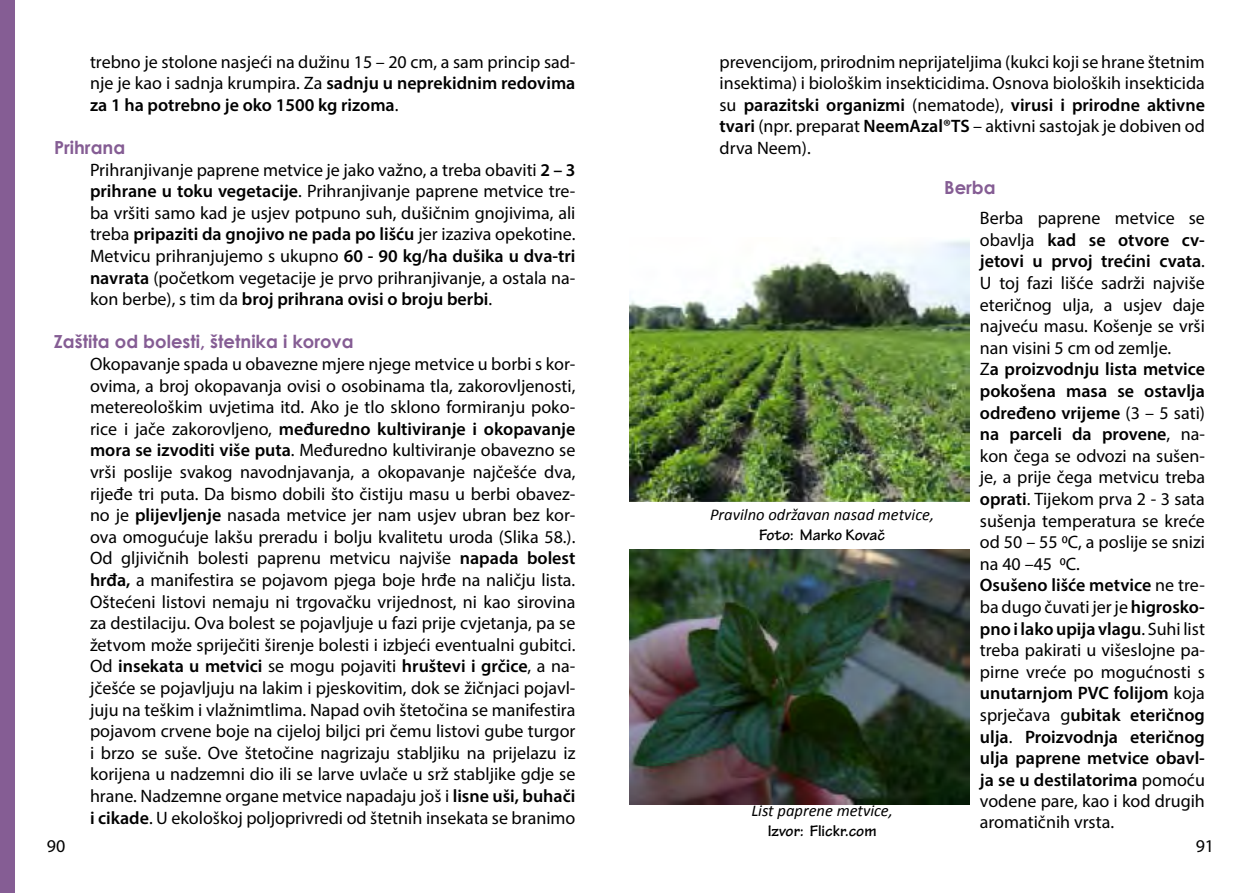
<style>
.page{position:relative;width:1259px;height:893px;background:#fff}
.page>*{position:absolute;margin:0;border:0;box-sizing:border-box;transform-origin:0 0}
.t1{font:18px/21.6px "Myriad Pro";color:#000;text-align:justify}
.t2{font:600 18px/21.5px "Myriad Pro";color:#000;text-align:justify}
.t3{font:700 18px "Century Gothic";color:#855d94}
.t4{font:italic 16.5px "Calibri";color:#000}
.t5{font:700 16.5px "Tekton Pro";color:#000}
.s1{font-weight:600}
.s2{font-weight:400}
</style>
<div class="page">
<div style="left:0;top:0;width:15px;height:893px;background:#855d94"></div>
<img style="left:629px;top:240px;width:340px;height:261px">
<img style="left:629px;top:549px;width:340px;height:255px">
<p class="t1" style="left:90px;top:50px;width:487px">trebno je stolone nasjeći na dužinu 15 – 20 cm, a sam princip sad&shy;nje je kao i sadnja krumpira. Za <span class="s1">sadnju u neprekidnim redovima za 1 ha potrebno je oko 1500 kg rizoma</span>.</p>
<p class="t3" style="left:54px;top:134px;width:73px">Prihrana</p>
<p class="t1" style="left:90px;top:158px;width:487px">Prihranjivanje paprene metvice je jako važno, a treba obaviti <span class="s1">2 – 3 prihrane u toku vegetacije</span>. Prihranjivanje paprene metvice tre&shy;ba vršiti samo kad je usjev potpuno suh, dušičnim gnojivima, ali treba <span class="s1">pripaziti da gnojivo ne pada po lišću</span> jer izaziva opekotine.<br>Metvicu prihranjujemo s ukupno <span class="s1">60 - 90 kg/ha dušika u dva-tri navrata</span> (početkom vegetacije je prvo prihranjivanje, a ostala na&shy;kon berbe), s tim da <span class="s1">broj prihrana ovisi o broju berbi</span>.</p>
<p class="t3" style="left:54px;top:328px;width:301px">Zaštita od bolesti, štetnika i korova</p>
<p class="t1" style="left:90px;top:353px;width:487px">Okopavanje spada u obavezne mjere njege metvice u borbi s kor&shy;ovima, a broj okopavanja ovisi o osobinama tla, zakorovljenosti, metereološkim uvjetima itd. Ako je tlo sklono formiranju poko&shy;rice i jače zakorovljeno, <span class="s1">međuredno kultiviranje i okopavanje mora se izvoditi više puta</span>. Međuredno kultiviranje obavezno se vrši poslije svakog navodnjavanja, a okopavanje najčešće dva, rijeđe tri puta. Da bismo dobili što čistiju masu u berbi obavez&shy;no je <span class="s1">plijevljenje</span> nasada metvice jer nam usjev ubran bez kor&shy;ova omogućuje lakšu preradu i bolju kvalitetu uroda (Slika 58.).<br>Od gljivičnih bolesti paprenu metvicu najviše <span class="s1">napada bolest hrđa,</span> a manifestira se pojavom pjega boje hrđe na naličju lista.<br>Oštećeni listovi nemaju ni trgovačku vrijednost, ni kao sirovina za destilaciju. Ova bolest se pojavljuje u fazi prije cvjetanja, pa se žetvom može spriječiti širenje bolesti i izbjeći eventualni gubitci.<br>Od <span class="s1">insekata u metvici</span> se mogu pojaviti <span class="s1">hruštevi i grčice</span>, a na&shy;jčešće se pojavljuju na lakim i pjeskovitim, dok se žičnjaci pojavl&shy;juju na teškim i vlažnimtlima. Napad ovih štetočina se manifestira pojavom crvene boje na cijeloj biljci pri čemu listovi gube turgor i brzo se suše. Ove štetočine nagrizaju stabljiku na prijelazu iz korijena u nadzemni dio ili se larve uvlače u srž stabljike gdje se hrane. Nadzemne organe metvice napadaju još i <span class="s1">lisne uši, buhači i cikade</span>. U ekološkoj poljoprivredi od štetnih insekata se branimo</p>
<p class="t1" style="left:719px;top:50px;width:487px">prevencijom, prirodnim neprijateljima (kukci koji se hrane štetnim insektima) i biološkim insekticidima. Osnova bioloških insekticida su <span class="s1">parazitski organizmi</span> (nematode), <span class="s1">virusi i prirodne aktivne tvari</span> (npr. preparat <span class="s1">NeemAzal®TS</span> – aktivni sastojak je dobiven od drva Neem).</p>
<p class="t4" style="left:710px;top:504px;width:226px">Pravilno održavan nasad metvice,</p>
<p class="t5" style="left:759px;top:525px;width:128px">Foto: Marko Kovač</p>
<p class="t4" style="left:751px;top:800px;width:143px">List paprene metvice,</p>
<p class="t5" style="left:767px;top:821px;width:110px">Izvor: Flickr.com</p>
<p class="t3" style="left:944px;top:173px;width:53px">Berba</p>
<p class="t1" style="left:980px;top:207px;width:227px">Berba paprene metvice se obavlja <span class="s1">kad se otvore cv&shy;jetovi u prvoj trećini cvata</span>.<br>U toj fazi lišće sadrži najviše eteričnog ulja, a usjev daje najveću masu. Košenje se vrši nan visini 5 cm od zemlje.</p>
<p class="t1" style="left:980px;top:358px;width:227px">Z<span class="s1">a proizvodnju lista metvice pokošena masa se ostavlja određeno vrijeme</span> (3 – 5 sati) <span class="s1">na parceli da provene</span>, na&shy;kon čega se odvozi na sušen&shy;je, a prije čega metvicu treba <span class="s1">oprati</span>. Tijekom prva 2 - 3 sata sušenja temperatura se kreće od 50 – 55 0C, a poslije se snizi na 40 –45 0C.</p>
<p class="t2" style="left:980px;top:574px;width:227px">Osušeno lišće metvice <span class="s2">ne tre&shy;ba dugo čuvati jer je</span> higrosko&shy;pno i lako upija vlagu<span class="s2">. Suhi list treba pakirati u višeslojne pa&shy;pirne vreće po mogućnosti s </span>unutarnjom PVC folijom <span class="s2">koja sprječava g</span>ubitak eteričnog ulja<span class="s2">.</span> Proizvodnja eteričnog ulja paprene metvice obavl&shy;ja se u destilatorima <span class="s2">pomoću vodene pare, kao i kod drugih aromatičnih vrsta.</span></p>
<p class="t1" style="left:47px;top:835px;width:20px">90</p>
<p class="t1" style="left:1195px;top:835px;width:20px">91</p>
</div>
